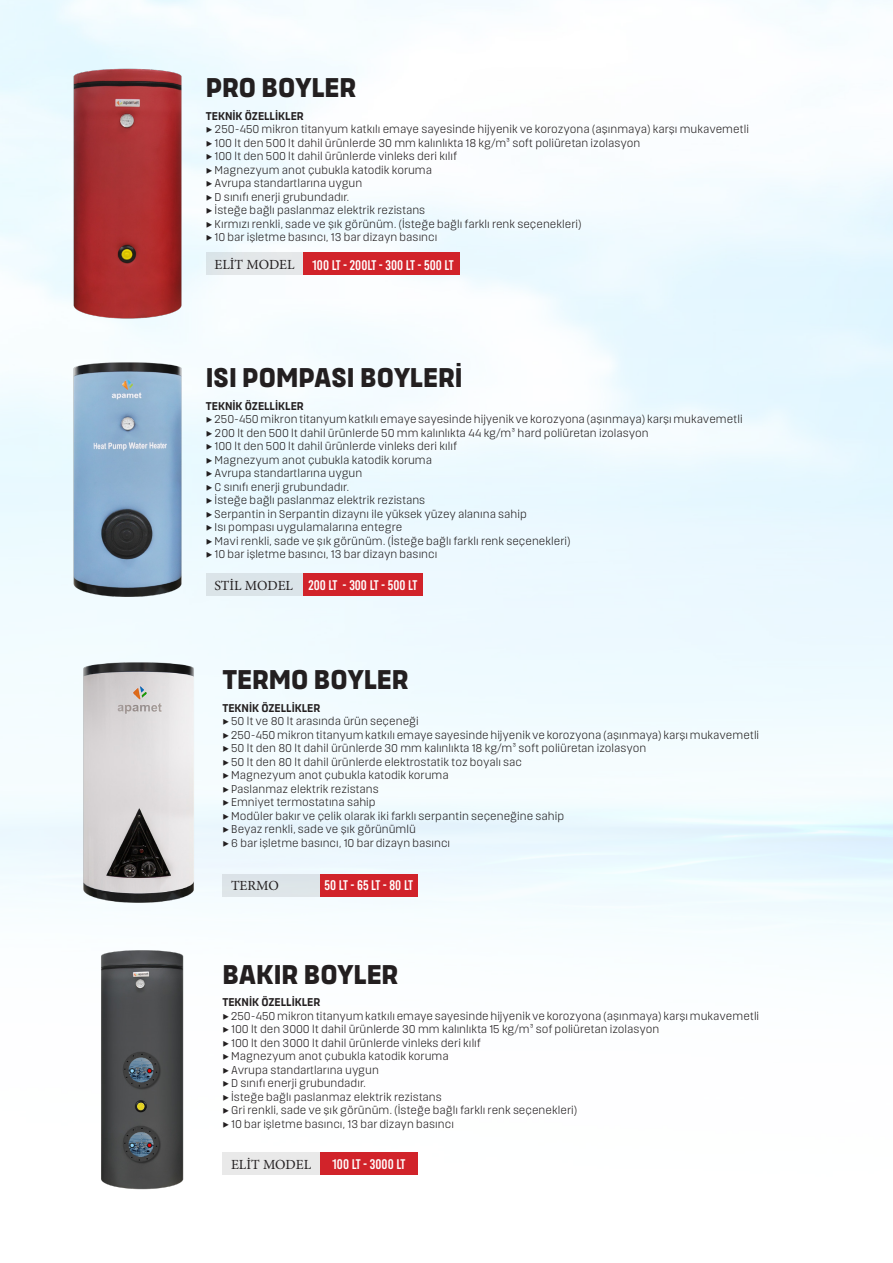
<style>
.page{position:relative;width:893px;height:1263px;background:#fff}
.page>*{position:absolute;margin:0;border:0;box-sizing:border-box;transform-origin:0 0}
.t1{font:900 27px "Masif";color:#231f20}
.t2{font:13.95px "Bebas Kai";color:#fff}
.t3{font:13.95px "Minion Pro";color:#231f20}
.t4{font:13.95px "Bebas Kai";letter-spacing:-.025em;color:#fff}
.t5{font:11.25px "Masif";color:#231f20}
.t6{font:700 11.25px "Masif";color:#231f20}
.s1{font-size:9px}
</style>
<div class="page">
<img style="left:0;top:0;width:893px;height:940px">
<img style="left:68px;top:64px;width:120px;height:259px">
<div style="left:206px;top:253px;width:97px;height:22px;background:#e3e7e9"></div>
<div style="left:303px;top:253px;width:157px;height:22px;background:#d1232a"></div>
<img style="left:68px;top:350px;width:120px;height:259px">
<div style="left:206px;top:573px;width:97px;height:23px;background:#dbe4e9"></div>
<div style="left:303px;top:573px;width:119px;height:23px;background:#d1232a"></div>
<img style="left:59px;top:611px;width:158px;height:329px">
<img style="left:101px;top:950px;width:83px;height:240px">
<div style="left:222px;top:1152px;width:98px;height:23px;background:#e9e9e9"></div>
<div style="left:320px;top:1152px;width:98px;height:23px;background:#d1232a"></div>
<div style="left:222px;top:874px;width:98px;height:22px;background:#dde5e8"></div>
<div style="left:320px;top:874px;width:98px;height:22px;background:#d1232a"></div>
<p class="t1" style="left:206px;top:72px;width:152px">PRO BOYLER</p>
<p class="t6" style="left:206px;top:109px;width:99px">TEKNİK ÖZELLİKLER</p>
<p class="t5" style="left:206px;top:123px;width:545px"><span class="s1">▶</span> 250-450 mikron titanyum katkılı emaye sayesinde hijyenik ve korozyona (aşınmaya) karşı mukavemetli</p>
<p class="t5" style="left:206px;top:137px;width:436px"><span class="s1">▶</span> 100 lt den 500 lt dahil ürünlerde 30 mm kalınlıkta 18 kg/m³ soft poliüretan izolasyon</p>
<p class="t5" style="left:206px;top:150px;width:253px"><span class="s1">▶</span> 100 lt den 500 lt dahil ürünlerde vinleks deri kılıf</p>
<p class="t5" style="left:206px;top:164px;width:228px"><span class="s1">▶</span> Magnezyum anot çubukla katodik koruma</p>
<p class="t5" style="left:206px;top:177px;width:158px"><span class="s1">▶</span> Avrupa standartlarına uygun</p>
<p class="t5" style="left:206px;top:191px;width:145px"><span class="s1">▶</span> D sınıfı enerji grubundadır.</p>
<p class="t5" style="left:206px;top:204px;width:221px"><span class="s1">▶</span> İsteğe bağlı paslanmaz elektrik rezistans</p>
<p class="t5" style="left:206px;top:218px;width:377px"><span class="s1">▶</span> Kırmızı renkli, sade ve şık görünüm. (İsteğe bağlı farklı renk seçenekleri)</p>
<p class="t5" style="left:206px;top:231px;width:233px"><span class="s1">▶</span> 10 bar işletme basıncı, 13 bar dizayn basıncı</p>
<p class="t3" style="left:214px;top:255px;width:82px">ELİT MODEL</p>
<p class="t2" style="left:312px;top:257px;width:143px">100 lt - 200lt - 300 lt - 500 LT</p>
<p class="t1" style="left:206px;top:362px;width:258px">ISI POMPASI BOYLERİ</p>
<p class="t6" style="left:206px;top:399px;width:99px">TEKNİK ÖZELLİKLER</p>
<p class="t5" style="left:206px;top:413px;width:538px"><span class="s1">▶</span> 250-450 mikron titanyum katkılı emaye sayesinde hijyenik ve korozyona (aşınmaya) karşı mukavemetli</p>
<p class="t5" style="left:206px;top:426px;width:444px"><span class="s1">▶</span> 200 lt den 500 lt dahil ürünlerde 50 mm kalınlıkta 44 kg/m³ hard poliüretan izolasyon</p>
<p class="t5" style="left:206px;top:440px;width:253px"><span class="s1">▶</span> 100 lt den 500 lt dahil ürünlerde vinleks deri kılıf</p>
<p class="t5" style="left:206px;top:453px;width:228px"><span class="s1">▶</span> Magnezyum anot çubukla katodik koruma</p>
<p class="t5" style="left:206px;top:467px;width:158px"><span class="s1">▶</span> Avrupa standartlarına uygun</p>
<p class="t5" style="left:206px;top:480px;width:145px"><span class="s1">▶</span> C sınıfı enerji grubundadır.</p>
<p class="t5" style="left:206px;top:494px;width:221px"><span class="s1">▶</span> İsteğe bağlı paslanmaz elektrik rezistans</p>
<p class="t5" style="left:206px;top:507px;width:322px"><span class="s1">▶</span> Serpantin in Serpantin dizaynı ile yüksek yüzey alanına sahip</p>
<p class="t5" style="left:206px;top:521px;width:198px"><span class="s1">▶</span> Isı pompası uygulamalarına entegre</p>
<p class="t5" style="left:206px;top:534px;width:366px"><span class="s1">▶</span> Mavi renkli, sade ve şık görünüm. (İsteğe bağlı farklı renk seçenekleri)</p>
<p class="t5" style="left:206px;top:548px;width:233px"><span class="s1">▶</span> 10 bar işletme basıncı, 13 bar dizayn basıncı</p>
<p class="t3" style="left:214px;top:576px;width:80px">STİL MODEL</p>
<p class="t2" style="left:308px;top:577px;width:110px">200 LT - 300 lt - 500 LT</p>
<p class="t1" style="left:222px;top:663px;width:188px">TERMO BOYLER</p>
<p class="t6" style="left:222px;top:701px;width:99px">TEKNİK ÖZELLİKLER</p>
<p class="t5" style="left:222px;top:715px;width:198px"><span class="s1">▶</span> 50 lt ve 80 lt arasında ürün seçeneği</p>
<p class="t5" style="left:222px;top:728px;width:538px"><span class="s1">▶</span> 250-450 mikron titanyum katkılı emaye sayesinde hijyenik ve korozyona (aşınmaya) karşı mukavemetli</p>
<p class="t5" style="left:222px;top:742px;width:425px"><span class="s1">▶</span> 50 lt den 80 lt dahil ürünlerde 30 mm kalınlıkta 18 kg/m³ soft poliüretan izolasyon</p>
<p class="t5" style="left:222px;top:755px;width:301px"><span class="s1">▶</span> 50 lt den 80 lt dahil ürünlerde elektrostatik toz boyalı sac</p>
<p class="t5" style="left:222px;top:769px;width:228px"><span class="s1">▶</span> Magnezyum anot çubukla katodik koruma</p>
<p class="t5" style="left:222px;top:782px;width:158px"><span class="s1">▶</span> Paslanmaz elektrik rezistans</p>
<p class="t5" style="left:222px;top:796px;width:155px"><span class="s1">▶</span> Emniyet termostatına sahip</p>
<p class="t5" style="left:222px;top:809px;width:343px"><span class="s1">▶</span> Modüler bakır ve çelik olarak iki farklı serpantin seçeneğine sahip</p>
<p class="t5" style="left:222px;top:823px;width:195px"><span class="s1">▶</span> Beyaz renkli, sade ve şık görünümlü</p>
<p class="t5" style="left:222px;top:836px;width:229px"><span class="s1">▶</span> 6 bar işletme basıncı, 10 bar dizayn basıncı</p>
<p class="t3" style="left:231px;top:876px;width:49px">TERMO</p>
<p class="t4" style="left:325px;top:878px;width:90px">50 LT - 65 lt - 80 LT</p>
<p class="t1" style="left:222px;top:958px;width:177px">BAKIR BOYLER</p>
<p class="t6" style="left:222px;top:996px;width:99px">TEKNİK ÖZELLİKLER</p>
<p class="t5" style="left:222px;top:1009px;width:538px"><span class="s1">▶</span> 250-450 mikron titanyum katkılı emaye sayesinde hijyenik ve korozyona (aşınmaya) karşı mukavemetli</p>
<p class="t5" style="left:222px;top:1023px;width:438px"><span class="s1">▶</span> 100 lt den 3000 lt dahil ürünlerde 30 mm kalınlıkta 15 kg/m³ sof poliüretan izolasyon</p>
<p class="t5" style="left:222px;top:1036px;width:260px"><span class="s1">▶</span> 100 lt den 3000 lt dahil ürünlerde vinleks deri kılıf</p>
<p class="t5" style="left:222px;top:1050px;width:228px"><span class="s1">▶</span> Magnezyum anot çubukla katodik koruma</p>
<p class="t5" style="left:222px;top:1063px;width:158px"><span class="s1">▶</span> Avrupa standartlarına uygun</p>
<p class="t5" style="left:222px;top:1077px;width:145px"><span class="s1">▶</span> D sınıfı enerji grubundadır.</p>
<p class="t5" style="left:222px;top:1090px;width:221px"><span class="s1">▶</span> İsteğe bağlı paslanmaz elektrik rezistans</p>
<p class="t5" style="left:222px;top:1104px;width:356px"><span class="s1">▶</span> Gri renkli, sade ve şık görünüm. (İsteğe bağlı farklı renk seçenekleri)</p>
<p class="t5" style="left:222px;top:1117px;width:233px"><span class="s1">▶</span> 10 bar işletme basıncı, 13 bar dizayn basıncı</p>
<p class="t3" style="left:231px;top:1155px;width:82px">ELİT MODEL</p>
<p class="t2" style="left:332px;top:1157px;width:75px">100 LT - 3000 LT</p>
</div>
